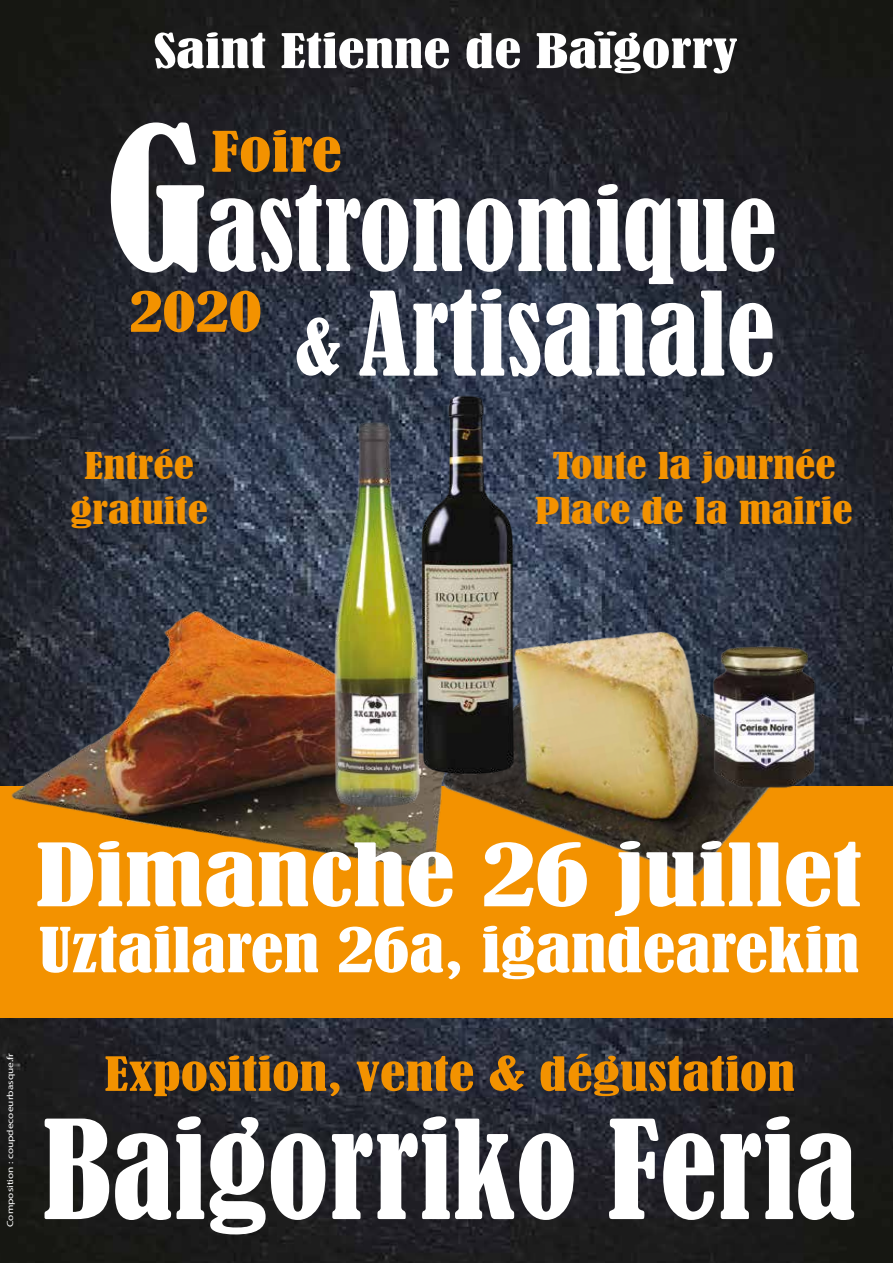
<style>
.page{position:relative;width:893px;height:1263px;background:#fff}
.page>*{position:absolute;margin:0;border:0;box-sizing:border-box;transform-origin:0 0}
.t1{font:condensed 127.5px "Bernard";color:#fff}
.t2{font:condensed 108px "Bernard";color:#fff}
.t3{font:condensed 81px "Bernard";color:#fff;scale:1.35 1}
.t4{font:condensed 57.75px "Bernard";color:#fff;scale:1.27 1}
.t5{font:condensed 52.05px "Bernard";color:#f39200;scale:1.3 1}
.t6{font:condensed 44.4px "Bernard";color:#fff;scale:1.35 1}
.t7{font:condensed 43.95px "Bernard";color:#f39200;scale:1.3 1}
.t8{font:condensed 34.65px/45px "Bernard";color:#f39200;text-align:center;scale:1.3 1}
.t9{font:8.85px "Myriad Pro";color:#fff;scale:1.27 1}
.s1{font-size:185.4px}
.s2{font-size:72px}
</style>
<div class="page">
<img style="left:0;top:0;width:893px;height:1263px">
<div style="left:0;top:786px;width:893px;height:231px;background:#f39200"></div>
<img style="left:448px;top:591px;width:375px;height:285px">
<img style="left:710px;top:642px;width:109px;height:150px">
<img style="left:9px;top:597px;width:439px;height:272px">
<img style="left:412px;top:388px;width:109px;height:396px">
<img style="left:325px;top:417px;width:101px;height:393px">
<p class="t6" style="left:154px;top:25px;width:434px">Saint Etienne de Baïgorry</p>
<h2 class="t2" style="left:106px;top:167px;width:672px"><span class="s1">G</span>astronomique</h2>
<h3 class="t5" style="left:212px;top:122px;width:102px">Foire</h3>
<h3 class="t5" style="left:130px;top:282px;width:103px">2020</h3>
<p class="t8" style="left:71px;top:443px;width:107px">Entrée gratuite</p>
<h2 class="t2" style="left:295px;top:271px;width:482px"><span class="s2">&amp;</span> Artisanale</h2>
<p class="t8" style="left:535px;top:443px;width:246px">Toute la journée<br>Place de la mairie</p>
<h3 class="t3" style="left:36px;top:828px;width:613px">Dimanche 26 juillet</h3>
<h3 class="t4" style="left:39px;top:916px;width:647px">Uztailaren 26a, igandearekin</h3>
<p class="t9" style="left:5px;top:1227px;width:139px;rotate:-90deg">Composition : coupdecoeurbasque.fr</p>
<p class="t7" style="left:105px;top:1048px;width:533px">Exposition, vente &amp; dégustation</p>
<h1 class="t1" style="left:43px;top:1096px;width:815px">Baigorriko Feria</h1>
</div>
